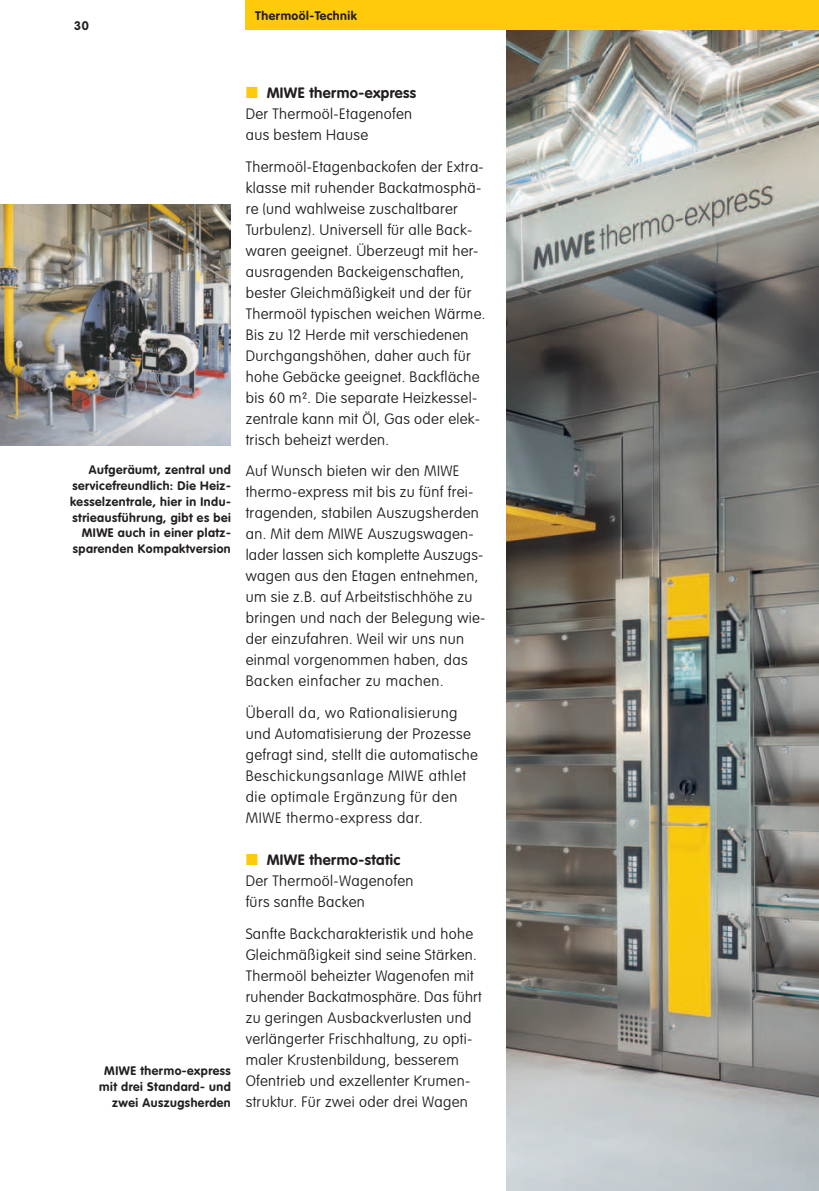
<style>
.page{position:relative;width:819px;height:1191px;background:#fff}
.page>*{position:absolute;margin:0;border:0;box-sizing:border-box;transform-origin:0 0}
.body{font:100 14.88px/21px "VAG Rounded";letter-spacing:.025em;color:#231f20}
.legende{font:700 12.25px/15.8px "VAG Rounded LTCYR";letter-spacing:.04em;color:#231f20;text-align:right}
.balkenhead{font:700 12.25px "VAG Rounded LTCYR";letter-spacing:.04em;color:#231f20}
.body-2{font:700 12.25px "VAG Rounded LTCYR";color:#231f20}
.s1{font-family:"European Pi Three";font-weight:400;color:#feca0a}
.s2{font-weight:700}
</style>
<div class="page">
<img style="left:506px;top:30px;width:312px;height:1161px">
<div style="left:246px;top:0;width:573px;height:30px;background:#feca0a"></div>
<img style="left:0;top:204px;width:231px;height:241px">
<p class="body-2" style="left:74px;top:18px;width:16px">30</p>
<p class="balkenhead" style="left:255px;top:8px;width:103px">Thermoöl-Technik</p>
<p class="legende" style="left:70px;top:462px;width:162px">Aufgeräumt, zentral und servicefreundlich: Die Heiz&shy;kesselzentrale, hier in Indu&shy;strieausführung, gibt es bei<br>MIWE auch in einer platz&shy;sparenden Kompaktversion</p>
<p class="legende" style="left:99px;top:1063px;width:133px">MIWE thermo-express mit drei Standard- und zwei Auszugsherden</p>
<p class="body" style="left:246px;top:82px;width:172px"><span class="s1">M</span> <span class="s2">MIWE thermo-express<br></span>Der Thermoöl-Etagenofen aus bestem Hause</p>
<p class="body" style="left:246px;top:156px;width:241px">Thermoöl-Etagenbackofen der Extra&shy;klasse mit ruhender Backatmosphä&shy;re (und wahlweise zuschaltbarer Turbulenz). Universell für alle Back&shy;waren geeignet. Überzeugt mit her&shy;ausragenden Backeigenschaften, bester Gleichmäßigkeit und der für Thermoöl typischen weichen Wärme.<br>Bis zu 12 Herde mit verschiedenen Durchgangshöhen, daher auch für hohe Gebäcke geeignet. Backfläche bis 60 m². Die separate Heizkessel&shy;zentrale kann mit Öl, Gas oder elek&shy;trisch beheizt werden.</p>
<p class="body" style="left:246px;top:460px;width:241px">Auf Wunsch bieten wir den MIWE thermo-express mit bis zu fünf frei&shy;tragenden, stabilen Auszugsherden an. Mit dem MIWE Auszugswagen&shy;lader lassen sich komplette Auszugs&shy;wagen aus den Etagen entnehmen, um sie z.B. auf Arbeitstischhöhe zu bringen und nach der Belegung wie&shy;der einzufahren. Weil wir uns nun einmal vorgenommen haben, das Backen einfacher zu machen.</p>
<p class="body" style="left:246px;top:702px;width:233px">Überall da, wo Rationalisierung und Automatisierung der Prozesse gefragt sind, stellt die automatische<br>Beschickungsanlage MIWE athlet die optimale Ergänzung für den<br>MIWE thermo-express dar.</p>
<p class="body" style="left:246px;top:849px;width:169px"><span class="s1">M</span> <span class="s2">MIWE thermo-static<br></span>Der Thermoöl-Wagenofen fürs sanfte Backen</p>
<p class="body" style="left:246px;top:922px;width:237px">Sanfte Backcharakteristik und hohe Gleichmäßigkeit sind seine Stärken.<br>Thermoöl beheizter Wagenofen mit ruhender Backatmosphäre. Das führt zu geringen Ausbackverlusten und verlängerter Frischhaltung, zu opti&shy;maler Krustenbildung, besserem Ofentrieb und exzellenter Krumen&shy;struktur. Für zwei oder drei Wagen</p>
</div>
